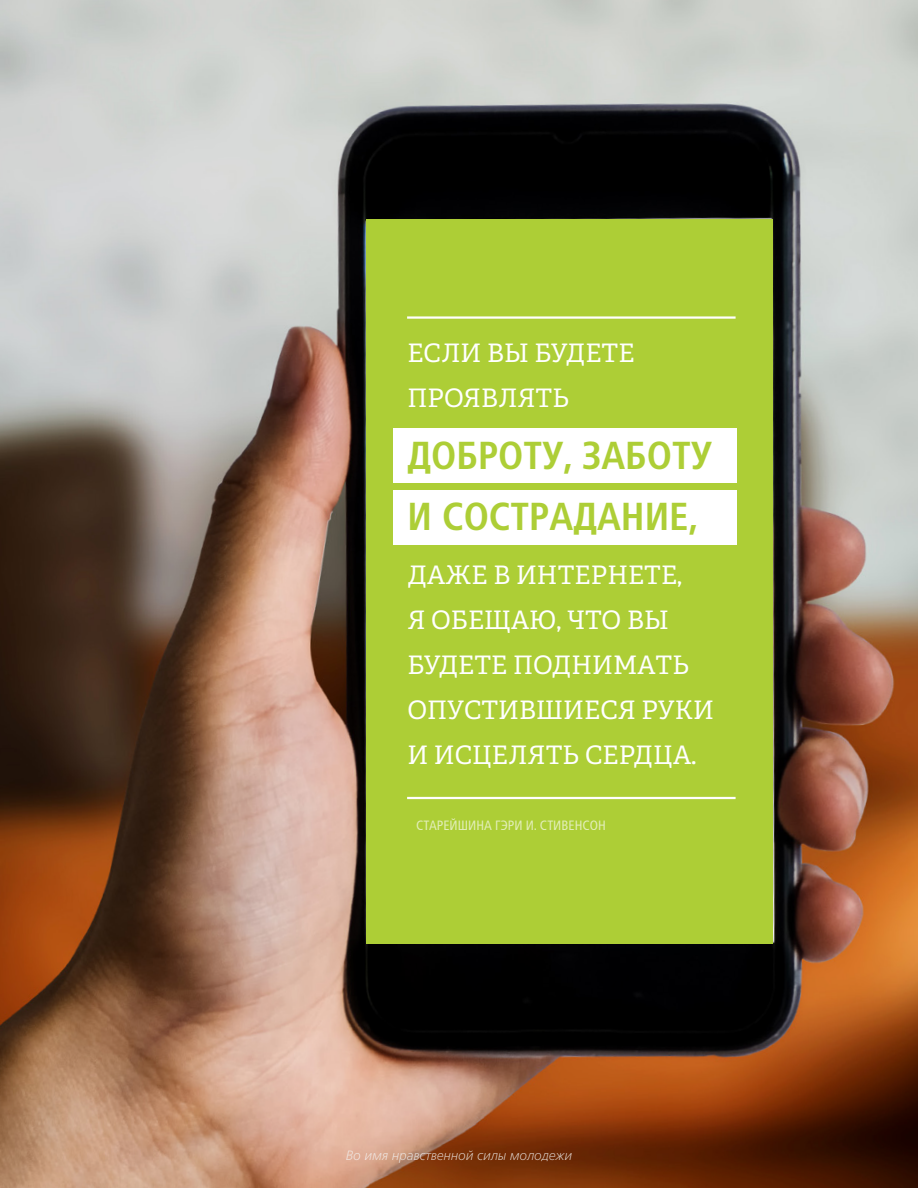
<style>
.page{position:relative;width:918px;height:1188px;background:#fff}
.page>*{position:absolute;margin:0;border:0;box-sizing:border-box;transform-origin:0 0}
.Stevenson_Quote{font:700 condensed 39px/61.5px "Frutigerlds Lat";color:#adce36}
.Stevenson_Quote-2{font:25.5px/45px "Helam Slablds Lat";color:#fff}
.t1{font:condensed 13.5px "Frutigerlds Lat";color:#fff}
</style>
<div class="page">
<img style="left:0;top:0;width:918px;height:1144px">
<div style="left:366px;top:219px;width:407px;height:725px;background:#adce36"></div>
<div style="left:393px;top:428px;width:343px;height:55px;background:#fff"></div>
<div style="left:393px;top:490px;width:343px;height:54px;background:#fff"></div>
<hr style="left:407px;top:316px;width:329px;height:3px;background:#fff">
<hr style="left:407px;top:797px;width:329px;height:2px;background:#fff">
<svg style="left:0;top:1144px;width:918px;height:44px;background:#8f593b"></svg>
<p class="Stevenson_Quote-2" style="left:407px;top:330px;width:229px">ЕСЛИ ВЫ БУДЕТЕ<br>ПРОЯВЛЯТЬ</p>
<p class="Stevenson_Quote" style="left:407px;top:424px;width:306px">ДОБРОТУ, ЗАБОТУ<br>И СОСТРАДАНИЕ,</p>
<p class="Stevenson_Quote-2" style="left:407px;top:552px;width:308px">ДАЖЕ В ИНТЕРНЕТЕ,<br>Я ОБЕЩАЮ, ЧТО ВЫ<br>БУДЕТЕ ПОДНИМАТЬ<br>ОПУСТИВШИЕСЯ РУКИ<br>И ИСЦЕЛЯТЬ СЕРДЦА.</p>
<p class="t1" style="left:416px;top:814px;width:191px">СТАРЕЙШИНА ГЭРИ И. СТИВЕНСОН</p>
</div>
